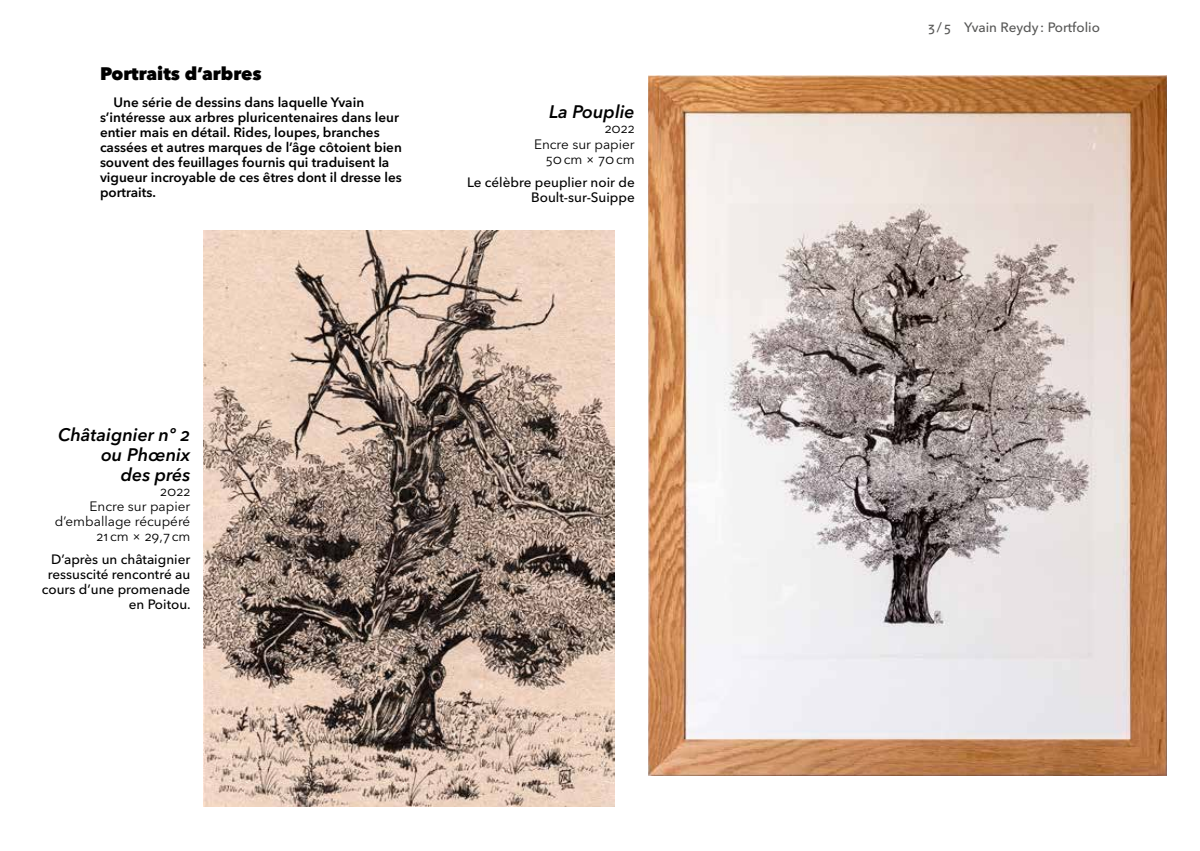
<style>
.page{position:relative;width:1200px;height:851px;background:#fff}
.page>*{position:absolute;margin:0;border:0;box-sizing:border-box;transform-origin:0 0}
.t1{font:italic 600 18px/20px "Avenir Next LT Pro";color:#000;text-align:right}
.t2{font:800 18px "Avenir Next LT Pro";color:#000}
.t3{font:600 13.5px/15px "Avenir Next LT Pro";color:#000}
.t4{font:500 13.5px/15px "Avenir Next LT Pro";color:#000;text-align:right}
.t5{font:13.5px/15px "Avenir Next LT Pro";color:#000;text-align:right}
.t6{font:500 13.5px "Avenir Next LT Pro";color:#575756}
</style>
<div class="page">
<img style="left:204px;top:231px;width:410px;height:575px">
<img style="left:648px;top:76px;width:518px;height:699px">
<h1 class="t2" style="left:100px;top:63px;width:163px">Portraits d’arbres</h1>
<p class="t3" style="left:100px;top:95px;width:303px;text-indent:14px">Une série de dessins dans laquelle Yvain s’intéresse aux arbres pluricentenaires dans leur entier mais en détail. Rides, loupes, branches cassées et autres marques de l’âge côtoient bien souvent des feuillages fournis qui traduisent la vigueur incroyable de ces êtres dont il dresse les portraits.</p>
<h1 class="t1" style="left:549px;top:102px;width:87px">La Pouplie</h1>
<p class="t5" style="left:534px;top:121px;width:102px">2022<br>Encre sur papier<br>50cm × 70cm</p>
<p class="t4" style="left:467px;top:174px;width:169px">Le célèbre peuplier noir de<br>Boult-sur-Suippe</p>
<h1 class="t1" style="left:58px;top:425px;width:134px">Châtaignier nº 2 ou Phœnix<br>des prés</h1>
<p class="t5" style="left:55px;top:484px;width:137px">2022<br>Encre sur papier d’emballage récupéré<br>21cm × 29,7cm</p>
<p class="t4" style="left:42px;top:552px;width:150px">D’après un châtaignier ressuscité rencontré au cours d’une promenade en Poitou.</p>
<p class="t6" style="left:927px;top:20px;width:174px">3/5 Yvain Reydy: Portfolio</p>
</div>
